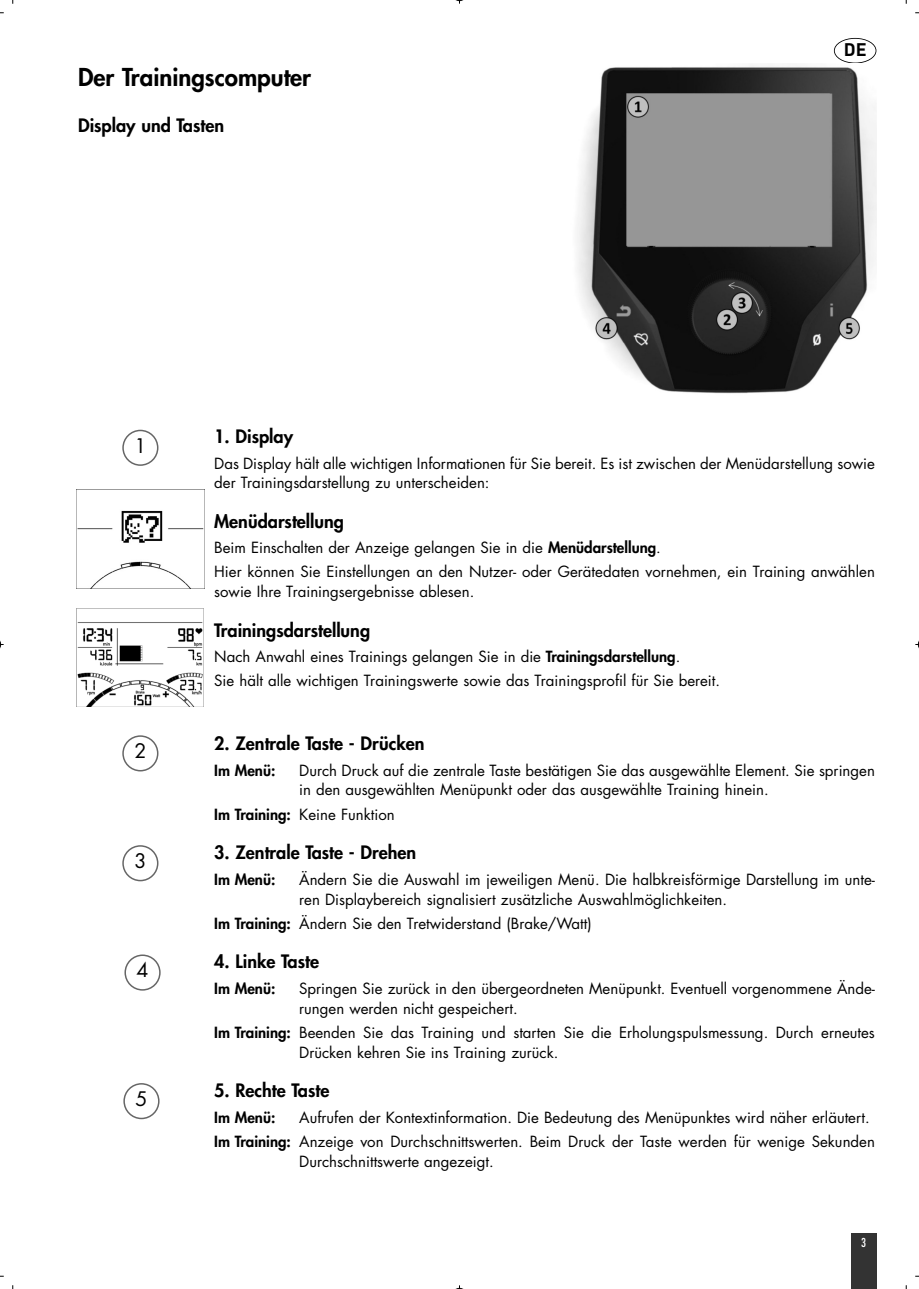
<style>
.page{position:relative;width:919px;height:1289px;background:#fff}
.page>*{position:absolute;margin:0;border:0;box-sizing:border-box;transform-origin:0 0}
.t1{font:800 24px "Futura CE";color:#000}
.t2{font:19.5px "Futura CE";color:#000}
.t3{font:800 18px "Futura CE";color:#000}
.t4{font:700 18px "DIN Pro";color:#000}
.t5{font:15px/19.8px "Futura CE";color:#000}
.t6{font:800 15px "Futura CE";color:#000}
.t7{font:condensed 12px "Futura";color:#fff}
.s1{font-weight:800}
</style>
<div class="page">
<div style="left:850px;top:1233px;width:26px;height:55px;background:#333"></div>
<div style="left:833px;top:38px;width:43px;height:25px;border:2px solid #000;border-radius:50%"></div>
<img style="left:577px;top:65px;width:299px;height:329px">
<img style="left:77px;top:608px;width:127px;height:98px">
<img style="left:77px;top:510px;width:127px;height:78px">
<svg style="left:122px;top:429px;width:36px;height:37px"></svg>
<svg style="left:122px;top:735px;width:36px;height:36px"></svg>
<svg style="left:122px;top:845px;width:36px;height:36px"></svg>
<svg style="left:124px;top:954px;width:37px;height:36px"></svg>
<svg style="left:123px;top:1083px;width:36px;height:36px"></svg>
<svg style="left:455px;top:0;width:9px;height:4px"></svg>
<svg style="left:455px;top:1285px;width:9px;height:4px"></svg>
<svg style="left:0;top:640px;width:4px;height:9px"></svg>
<svg style="left:915px;top:640px;width:4px;height:9px"></svg>
<h1 class="t1" style="left:78px;top:65px;width:234px">Der Trainingscomputer</h1>
<p class="t3" style="left:78px;top:116px;width:148px">Display und Tasten</p>
<p class="t4" style="left:843px;top:39px;width:24px">DE</p>
<h2 class="t2" style="left:134px;top:436px;width:14px">1</h2>
<h2 class="t2" style="left:134px;top:742px;width:14px">2</h2>
<h2 class="t2" style="left:134px;top:852px;width:14px">3</h2>
<h2 class="t2" style="left:136px;top:961px;width:14px">4</h2>
<h2 class="t2" style="left:135px;top:1089px;width:14px">5</h2>
<p class="t3" style="left:214px;top:428px;width:80px">1. Display</p>
<p class="t5" style="left:214px;top:454px;width:662px">Das Display hält alle wichtigen Informationen für Sie bereit. Es ist zwischen der Menüdarstellung sowie der Trainingsdarstellung zu unterscheiden:</p>
<p class="t3" style="left:214px;top:512px;width:131px">Menüdarstellung</p>
<p class="t5" style="left:214px;top:537px;width:662px;line-height:24px">Beim Einschalten der Anzeige gelangen Sie in die <span class="s1">Menüdarstellung</span>.<br>Hier können Sie Einstellungen an den Nutzer- oder Gerätedaten vornehmen, ein Training anwählen</p>
<p class="t5" style="left:214px;top:583px;width:261px">sowie Ihre Trainingsergebnisse ablesen.</p>
<p class="t3" style="left:214px;top:621px;width:157px">Trainingsdarstellung</p>
<p class="t5" style="left:214px;top:646px;width:507px;line-height:24px">Nach Anwahl eines Trainings gelangen Sie in die <span class="s1">Trainingsdarstellung</span>.<br>Sie hält alle wichtigen Trainingswerte sowie das Trainingsprofil für Sie bereit.</p>
<p class="t3" style="left:214px;top:734px;width:212px">2. Zentrale Taste - Drücken</p>
<p class="t6" style="left:214px;top:762px;width:63px">Im Menü:</p>
<p class="t5" style="left:299px;top:761px;width:577px">Durch Druck auf die zentrale Taste bestätigen Sie das ausgewählte Element. Sie springen in den ausgewählten Menüpunkt oder das ausgewählte Training hinein.</p>
<p class="t5" style="left:214px;top:805px;width:182px"><span class="s1">Im Training:</span> Keine Funktion</p>
<p class="t3" style="left:214px;top:843px;width:204px">3. Zentrale Taste - Drehen</p>
<p class="t6" style="left:214px;top:872px;width:63px">Im Menü:</p>
<p class="t5" style="left:299px;top:870px;width:577px">Ändern Sie die Auswahl im jeweiligen Menü. Die halbkreisförmige Darstellung im unte&shy;ren Displaybereich signalisiert zusätzliche Auswahlmöglichkeiten.</p>
<p class="t5" style="left:214px;top:914px;width:379px"><span class="s1">Im Training:</span> Ändern Sie den Tretwiderstand (Brake/Watt)</p>
<p class="t3" style="left:214px;top:953px;width:106px">4. Linke Taste</p>
<p class="t6" style="left:214px;top:981px;width:63px">Im Menü:</p>
<p class="t5" style="left:299px;top:979px;width:577px">Springen Sie zurück in den übergeordneten Menüpunkt. Eventuell vorgenommene Ände&shy;rungen werden nicht gespeichert.</p>
<p class="t5" style="left:299px;top:1023px;width:577px;text-indent:-85px"><span class="s1">Im Training:</span> Beenden Sie das Training und starten Sie die Erholungspulsmessung. Durch erneutes<br>Drücken kehren Sie ins Training zurück.</p>
<p class="t3" style="left:214px;top:1082px;width:117px">5. Rechte Taste</p>
<p class="t6" style="left:214px;top:1110px;width:63px">Im Menü:</p>
<p class="t5" style="left:214px;top:1106px;width:662px;line-height:24.3px;text-indent:85px">Aufrufen der Kontextinformation. Die Bedeutung des Menüpunktes wird näher erläutert.<br><span class="s1">Im Training:</span> Anzeige von Durchschnittswerten. Beim Druck der Taste werden für wenige Sekunden</p>
<p class="t5" style="left:299px;top:1152px;width:196px">Durchschnittswerte angezeigt.</p>
<p class="t7" style="left:861px;top:1236px;width:6px">3</p>
</div>
